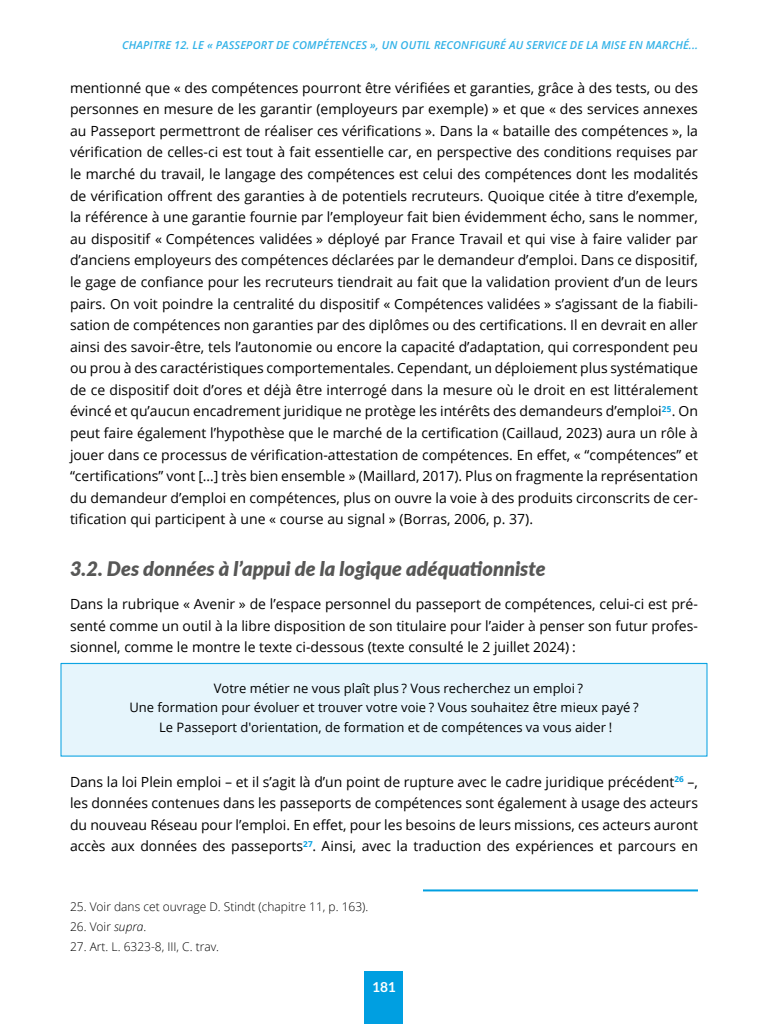
<style>
.page{position:relative;width:768px;height:1024px;background:#fff}
.page>*{position:absolute;margin:0;border:0;box-sizing:border-box;transform-origin:0 0}
.T_b{font:italic 900 20px "Lato";color:#575756}
.txt_Normal{font:14px/21.6px "Open Sans";color:#000;text-align:justify}
.txt_Normal_sa{font:14px/21.6px "Open Sans";color:#000;text-align:justify}
.Folio{font:700 13.8px "Lato";color:#fff}
.enc_Focus_txt_Normal{font:13px "Open Sans";color:#000}
.txt_Note_10_à_99{font:300 12px "Open Sans";color:#000}
.txt_Note_1_à_9{font:300 12px "Open Sans";color:#000}
.TC_Titre_Article{font:italic 600 11px "Open Sans";letter-spacing:.01em;color:#33b2e7}
.s1{font-style:italic}
</style>
<div class="page">
<div style="left:365px;top:971px;width:38px;height:53px;background:#009fe1"></div>
<div style="left:61px;top:662px;width:646px;height:95px;background:#e6f5fc"></div>
<div style="left:60px;top:663px;width:648px;height:94px;border:1px solid #009fe1"></div>
<hr style="left:423px;top:889px;width:275px;height:2px;background:#009fe1">
<p class="TC_Titre_Article" style="left:122px;top:37px;width:577px">CHAPITRE 12. LE « PASSEPORT DE COMPÉTENCES », UN OUTIL RECONFIGURÉ AU SERVICE DE LA MISE EN MARCHÉ...</p>
<p class="txt_Normal" style="left:70px;top:76px;width:630px">mentionné que « des compétences pourront être vérifiées et garanties, grâce à des tests, ou des personnes en mesure de les garantir (employeurs par exemple) » et que « des services annexes au Passeport permettront de réaliser ces vérifications ». Dans la « bataille des compétences », la vérification de celles-ci est tout à fait essentielle car, en perspective des conditions requises par le marché du travail, le langage des compétences est celui des compétences dont les modalités de vérification offrent des garanties à de potentiels recruteurs. Quoique citée à titre d’exemple, la référence à une garantie fournie par l’employeur fait bien évidemment écho, sans le nommer, au dispositif « Compétences validées » déployé par France Travail et qui vise à faire valider par d’anciens employeurs des compétences déclarées par le demandeur d’emploi. Dans ce dispositif, le gage de confiance pour les recruteurs tiendrait au fait que la validation provient d’un de leurs pairs. On voit poindre la centralité du dispositif « Compétences validées » s’agissant de la fiabili&shy;sation de compétences non garanties par des diplômes ou des certifications. Il en devrait en aller ainsi des savoir-être, tels l’autonomie ou encore la capacité d’adaptation, qui correspondent peu ou prou à des caractéristiques comportementales. Cependant, un déploiement plus systématique de ce dispositif doit d’ores et déjà être interrogé dans la mesure où le droit en est littéralement évincé et qu’aucun encadrement juridique ne protège les intérêts des demandeurs d’emploi<sup>25</sup>. On peut faire également l’hypothèse que le marché de la certification (Caillaud, 2023) aura un rôle à jouer dans ce processus de vérification-attestation de compétences. En effet, « “compétences” et “certifications” vont […] très bien ensemble » (Maillard, 2017). Plus on fragmente la représentation du demandeur d’emploi en compétences, plus on ouvre la voie à des produits circonscrits de cer&shy;tification qui participent à une « course au signal » (Borras, 2006, p. 37).</p>
<p class="T_b" style="left:70px;top:554px;width:477px">3.2. Des données à l’appui de la logique adéquationniste</p>
<p class="txt_Normal_sa" style="left:70px;top:593px;width:630px">Dans la rubrique « Avenir » de l’espace personnel du passeport de compétences, celui-ci est pré&shy;senté comme un outil à la libre disposition de son titulaire pour l’aider à penser son futur profes&shy;sionnel, comme le montre le texte ci-dessous (texte consulté le 2 juillet 2024) :</p>
<p class="enc_Focus_txt_Normal" style="left:214px;top:679px;width:371px">Votre métier ne vous plaît plus ? Vous recherchez un emploi ?</p>
<p class="enc_Focus_txt_Normal" style="left:129px;top:698px;width:511px">Une formation pour évoluer et trouver votre voie ? Vous souhaitez être mieux payé ?</p>
<p class="enc_Focus_txt_Normal" style="left:159px;top:718px;width:454px">Le Passeport d'orientation, de formation et de compétences va vous aider !</p>
<p class="txt_Normal_sa" style="left:70px;top:770px;width:630px">Dans la loi Plein emploi – et il s’agit là d’un point de rupture avec le cadre juridique précédent<sup>26</sup> –, les données contenues dans les passeports de compétences sont également à usage des acteurs du nouveau Réseau pour l’emploi. En effet, pour les besoins de leurs missions, ces acteurs auront accès aux données des passeports<sup>27</sup>. Ainsi, avec la traduction des expériences et parcours en</p>
<p class="txt_Note_10_à_99" style="left:70px;top:898px;width:300px">25. Voir dans cet ouvrage D. Stindt (chapitre 11, p. 163).</p>
<p class="txt_Note_1_à_9" style="left:70px;top:918px;width:78px">26. Voir <span class="s1">supra</span>.</p>
<p class="txt_Note_10_à_99" style="left:70px;top:938px;width:151px">27. Art. L. 6323-8, III, C. trav.</p>
<p class="Folio" style="left:372px;top:979px;width:25px">181</p>
</div>
